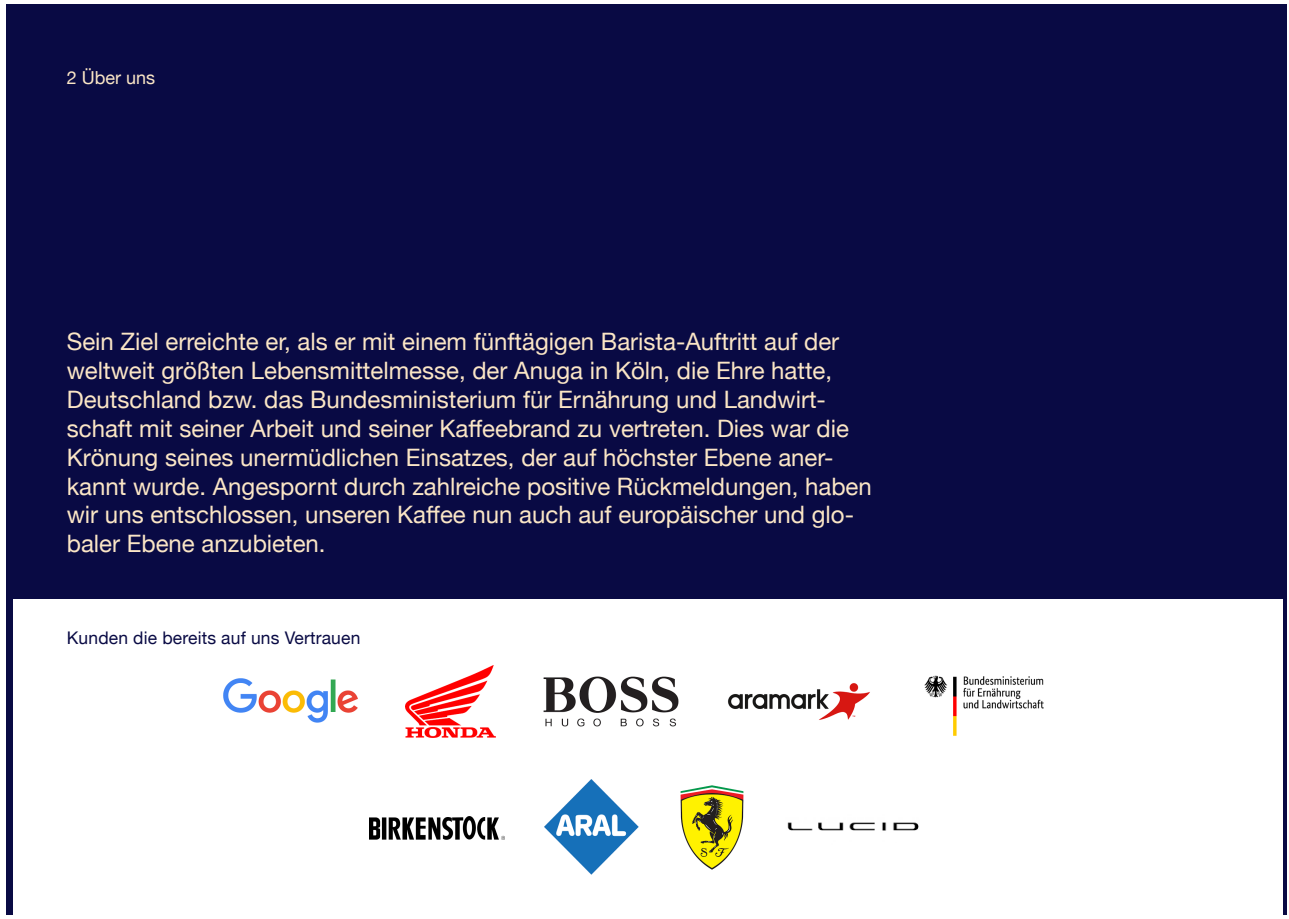
<style>
.page{position:relative;width:1289px;height:919px;background:#fff}
.page>*{position:absolute;margin:0;border:0;box-sizing:border-box;transform-origin:0 0}
.t1{font:24px/28.8px "Helvetica Neue";color:#fbe6c6}
.t2{font:18px "Helvetica Neue";color:#fbe6c6}
.t3{font:17.4px "Helvetica Neue";letter-spacing:.01em;color:#090a44}
</style>
<div class="page">
<div style="left:6px;top:4px;width:1280px;height:910px;background:#090a44"></div>
<div style="left:13px;top:600px;width:1269px;height:318px;background:#fff"></div>
<img style="left:406px;top:665px;width:90px;height:72px">
<img style="left:544px;top:779px;width:95px;height:96px">
<img style="left:223px;top:678px;width:135px;height:45px">
<img style="left:543px;top:676px;width:135px;height:50px">
<img style="left:728px;top:683px;width:142px;height:37px">
<img style="left:369px;top:816px;width:135px;height:23px">
<img style="left:787px;top:822px;width:132px;height:9px">
<img style="left:680px;top:785px;width:64px;height:85px">
<img style="left:924px;top:675px;width:120px;height:61px">
<p class="t2" style="left:67px;top:65px;width:90px">2 Über uns</p>
<p class="t1" style="left:67px;top:329px;width:806px">Sein Ziel erreichte er, als er mit einem fünftägigen Barista-Auftritt auf der weltweit größten Lebensmittelmesse, der Anuga in Köln, die Ehre hatte, Deutschland bzw. das Bundesministerium für Ernährung und Landwirt&shy;schaft mit seiner Arbeit und seiner Kaffeebrand zu vertreten. Dies war die Krönung seines unermüdlichen Einsatzes, der auf höchster Ebene aner&shy;kannt wurde. Angespornt durch zahlreiche positive Rückmeldungen, haben wir uns entschlossen, unseren Kaffee nun auch auf europäischer und glo&shy;baler Ebene anzubieten.</p>
<p class="t3" style="left:67px;top:625px;width:295px">Kunden die bereits auf uns Vertrauen</p>
</div>
